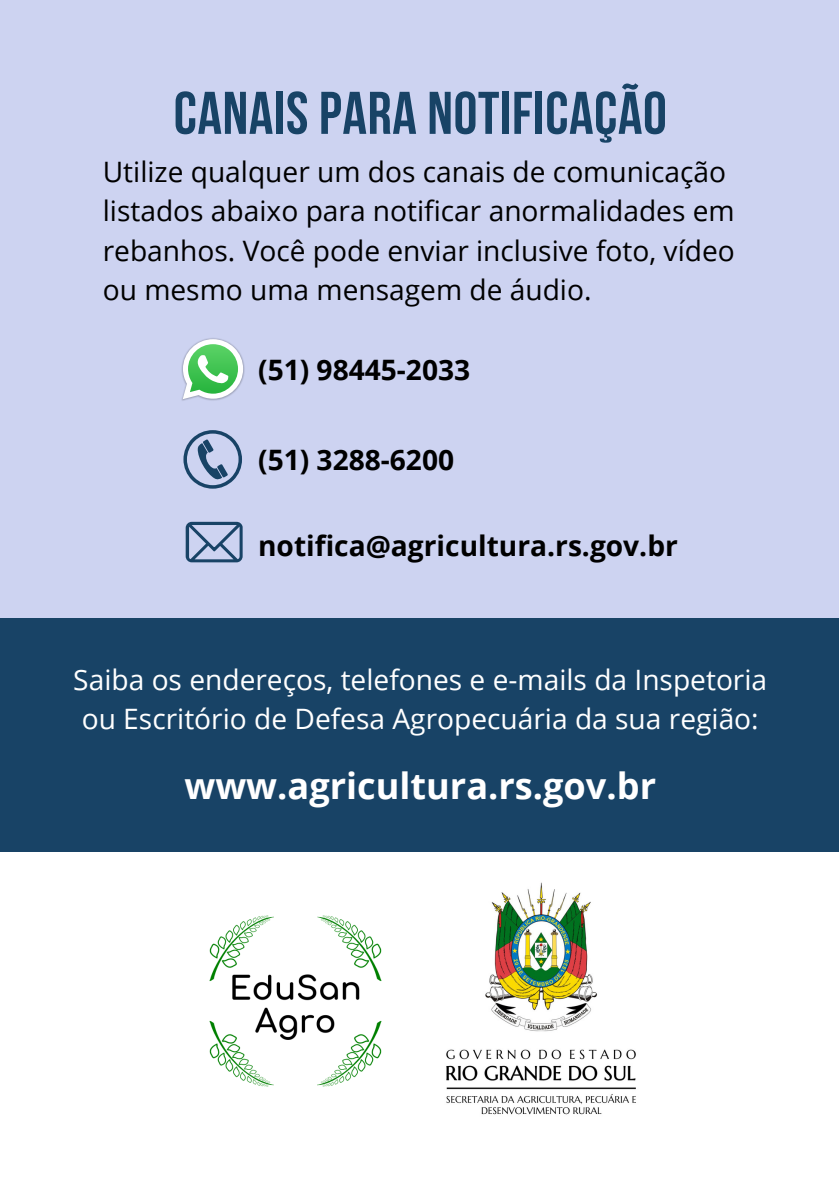
<style>
.page{position:relative;width:839px;height:1191px;background:#fff}
.page>*{position:absolute;margin:0;border:0;box-sizing:border-box;transform-origin:0 0}
.t1{font:700 60px "Bebas Neue";letter-spacing:.01em;color:#184366}
.t2{font:700 36.2px "Open Sans";color:#fff}
.t3{font:28.2px/39px "Open Sans";color:#000}
.t4{font:28.2px/39.2px "Open Sans";color:#fff}
.t5{font:700 28.2px "Open Sans";color:#000}
</style>
<div class="page">
<div style="left:0;top:617px;width:838px;height:234px;background:#184366"></div>
<img style="left:209px;top:915px;width:173px;height:172px">
<img style="left:446px;top:882px;width:190px;height:233px">
<div style="left:0;top:0;width:838px;height:617px;background:#cdd3f1"></div>
<img style="left:181px;top:338px;width:64px;height:63px">
<svg style="left:183px;top:339px;width:60px;height:60px;background:#9ad8a8"></svg>
<svg style="left:183px;top:430px;width:59px;height:59px"></svg>
<svg style="left:186px;top:522px;width:56px;height:40px"></svg>
<p class="t1" style="left:174px;top:89px;width:494px">CANAIS PARA NOTIFICAÇÃO</p>
<p class="t3" style="left:103px;top:152px;width:633px">Utilize qualquer um dos canais de comunicação listados abaixo para notificar anormalidades em rebanhos. Você pode enviar inclusive foto, vídeo ou mesmo uma mensagem de áudio.</p>
<p class="t5" style="left:258px;top:350px;width:213px">(51) 98445-2033</p>
<p class="t5" style="left:258px;top:440px;width:197px">(51) 3288-6200</p>
<p class="t5" style="left:258px;top:526px;width:421px">notifica@agricultura.rs.gov.br</p>
<p class="t4" style="left:73px;top:660px;width:695px">Saiba os endereços, telefones e e-mails da Inspetoria ou Escritório de Defesa Agropecuária da sua região:</p>
<p class="t2" style="left:184px;top:760px;width:473px">www.agricultura.rs.gov.br</p>
</div>
